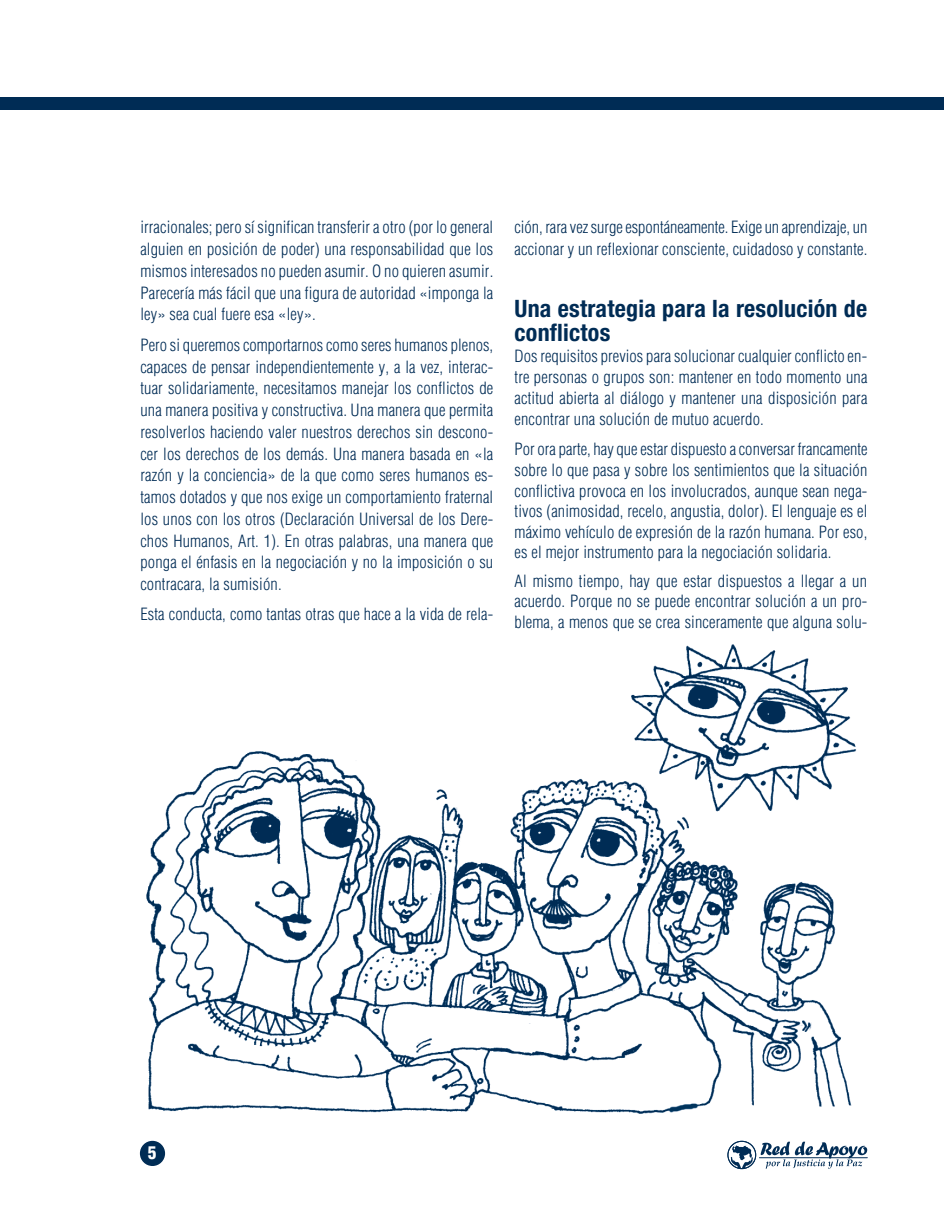
<style>
.page{position:relative;width:944px;height:1214px;background:#fff}
.page>*{position:absolute;margin:0;border:0;box-sizing:border-box;transform-origin:0 0}
.Subtitulo_1{font:700 condensed 24px/24.8px "Helvetica Neue";letter-spacing:.01em;color:#002c55}
.t1{font:900 condensed 17.25px "Helvetica LT Std";color:#fff}
.texto{font:300 condensed 16.5px/21.8px "Helvetica";letter-spacing:.01em;color:#002c55;text-align:justify}
</style>
<div class="page">
<div style="left:141px;top:1141px;width:23px;height:24px;background:#002c55;border-radius:50%"></div>
<div style="left:140px;top:1140px;width:25px;height:26px;border:2px solid #002c55;border-radius:50%"></div>
<svg style="left:730px;top:1145px;width:23px;height:23px"></svg>
<div style="left:727px;top:1141px;width:29px;height:27px;border:1px solid #002c55;border-radius:50%"></div>
<div style="left:727px;top:1140px;width:29px;height:29px;border:1px solid #002c55;border-radius:50%"></div>
<hr style="left:759px;top:1157px;width:108px;height:1px;background:#002c55">
<svg style="left:760px;top:1141px;width:107px;height:27px"></svg>
<div style="left:0;top:98px;width:944px;height:12px;background:#002c55"></div>
<img style="left:146px;top:644px;width:710px;height:470px">
<p class="texto" style="left:140px;top:216px;width:354px">irracionales; pero sí significan transferir a otro (por lo general alguien en posición de poder) una responsabilidad que los mismos interesados no pueden asumir. O no quieren asumir.<br>Parecería más fácil que una figura de autoridad «imponga la ley» sea cual fuere esa «ley».</p>
<p class="texto" style="left:140px;top:334px;width:354px">Pero si queremos comportarnos como seres humanos plenos, capaces de pensar independientemente y, a la vez, interac&shy;tuar solidariamente, necesitamos manejar los conflictos de una manera positiva y constructiva. Una manera que permita resolverlos haciendo valer nuestros derechos sin descono&shy;cer los derechos de los demás. Una manera basada en «la razón y la conciencia» de la que como seres humanos es&shy;tamos dotados y que nos exige un comportamiento fraternal los unos con los otros (Declaración Universal de los Dere&shy;chos Humanos, Art. 1). En otras palabras, una manera que ponga el énfasis en la negociación y no la imposición o su contracara, la sumisión.</p>
<p class="texto" style="left:140px;top:603px;width:354px">Esta conducta, como tantas otras que hace a la vida de rela-</p>
<p class="texto" style="left:514px;top:216px;width:354px">ción, rara vez surge espontáneamente. Exige un aprendizaje, un accionar y un reflexionar consciente, cuidadoso y constante.</p>
<p class="Subtitulo_1" style="left:514px;top:295px;width:354px">Una estrategia para la resolución de conflictos</p>
<p class="texto" style="left:514px;top:346px;width:354px;line-height:21px">Dos requisitos previos para solucionar cualquier conflicto en&shy;tre personas o grupos son: mantener en todo momento una actitud abierta al diálogo y mantener una disposición para encontrar una solución de mutuo acuerdo.</p>
<p class="texto" style="left:514px;top:438px;width:354px;line-height:20.7px">Por ora parte, hay que estar dispuesto a conversar francamente sobre lo que pasa y sobre los sentimientos que la situación conflictiva provoca en los involucrados, aunque sean nega&shy;tivos (animosidad, recelo, angustia, dolor). El lenguaje es el máximo vehículo de expresión de la razón humana. Por eso, es el mejor instrumento para la negociación solidaria.</p>
<p class="texto" style="left:514px;top:571px;width:354px;line-height:20.4px">Al mismo tiempo, hay que estar dispuestos a llegar a un acuerdo. Porque no se puede encontrar solución a un pro&shy;blema, a menos que se crea sinceramente que alguna solu-</p>
<p class="t1" style="left:148px;top:1141px;width:10px">5</p>
</div>
